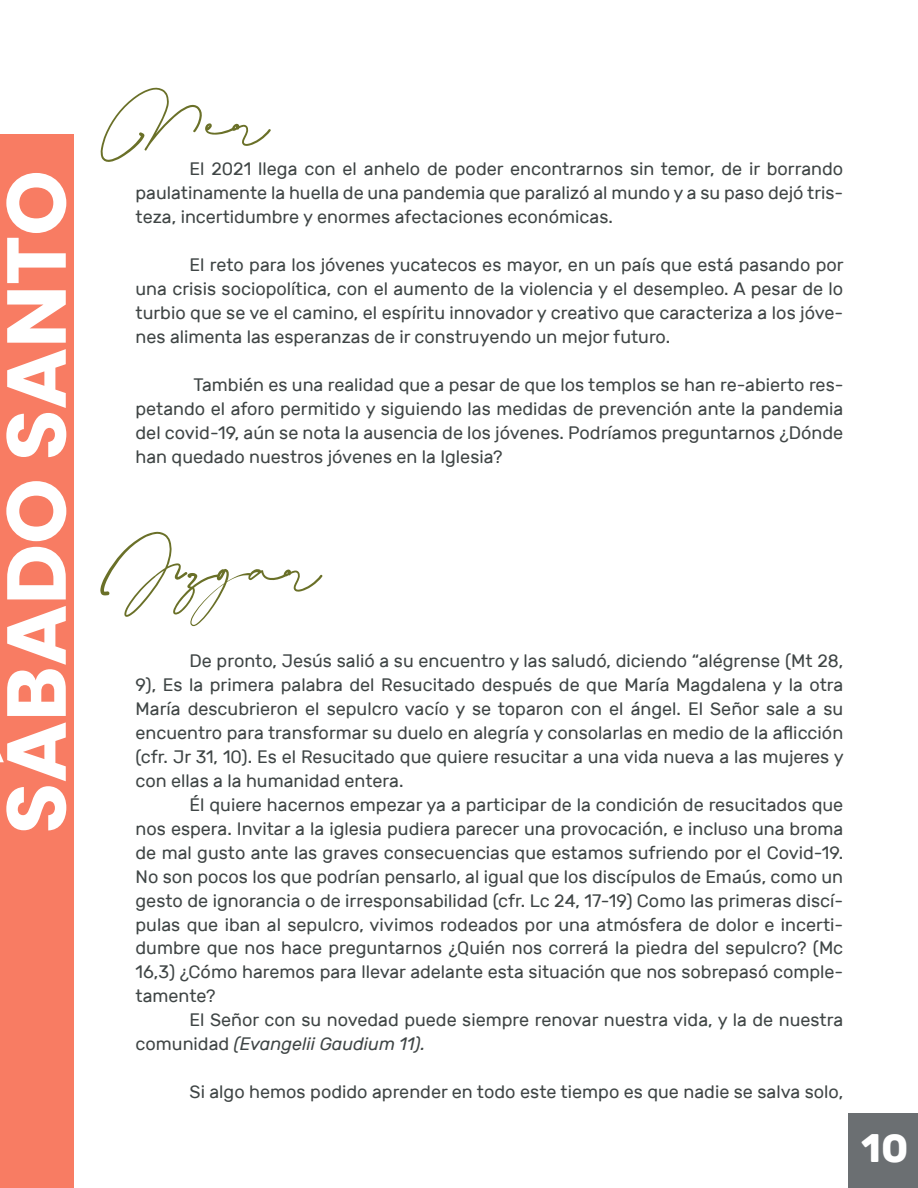
<style>
.page{position:relative;width:918px;height:1188px;background:#fff}
.page>*{position:absolute;margin:0;border:0;box-sizing:border-box;transform-origin:0 0}
.t1{font:700 83.4px "Poppins";color:#fff}
.t2{font:54.9px "Blackstand";color:#6a7028}
.t3{font:700 39.75px "Rubik";color:#fff}
.t4{font:18px/24px "Rubik";color:#3f4545;text-align:justify}
.s1{font-style:italic}
</style>
<div class="page">
<div style="left:0;top:134px;width:73px;height:1054px;background:#f87c63"></div>
<div style="left:848px;top:1114px;width:70px;height:74px;background:#6b6f72"></div>
<h1 class="t1" style="left:-12px;top:834px;width:665px;rotate:-90deg">SÁBADO SANTO</h1>
<h2 class="t2" style="left:119px;top:83px;width:151px">Ver</h2>
<p class="t4" style="left:136px;top:157px;width:709px;text-indent:54px">El 2021 llega con el anhelo de poder encontrarnos sin temor, de ir borrando paulatinamente la huella de una pandemia que paralizó al mundo y a su paso dejó tris&shy;teza, incertidumbre y enormes afectaciones económicas.</p>
<p class="t4" style="left:136px;top:253px;width:710px;text-indent:54px">El reto para los jóvenes yucatecos es mayor, en un país que está pasando por una crisis sociopolítica, con el aumento de la violencia y el desempleo. A pesar de lo turbio que se ve el camino, el espíritu innovador y creativo que caracteriza a los jóve&shy;nes alimenta las esperanzas de ir construyendo un mejor futuro.</p>
<p class="t4" style="left:136px;top:373px;width:709px;text-indent:58px">También es una realidad que a pesar de que los templos se han re-abierto res&shy;petando el aforo permitido y siguiendo las medidas de prevención ante la pandemia del covid-19, aún se nota la ausencia de los jóvenes. Podríamos preguntarnos ¿Dónde han quedado nuestros jóvenes en la Iglesia?</p>
<h2 class="t2" style="left:119px;top:529px;width:203px">Juzga r</h2>
<p class="t4" style="left:136px;top:649px;width:710px;text-indent:54px">De pronto, Jesús salió a su encuentro y las saludó, diciendo “alégrense (Mt 28, 9), Es la primera palabra del Resucitado después de que María Magdalena y la otra María descubrieron el sepulcro vacío y se toparon con el ángel. El Señor sale a su encuentro para transformar su duelo en alegría y consolarlas en medio de la aflicción (cfr. Jr 31, 10). Es el Resucitado que quiere resucitar a una vida nueva a las mujeres y con ellas a la humanidad entera.</p>
<p class="t4" style="left:136px;top:793px;width:709px;text-indent:54px">Él quiere hacernos empezar ya a participar de la condición de resucitados que nos espera. Invitar a la iglesia pudiera parecer una provocación, e incluso una broma de mal gusto ante las graves consecuencias que estamos sufriendo por el Covid-19.<br>No son pocos los que podrían pensarlo, al igual que los discípulos de Emaús, como un gesto de ignorancia o de irresponsabilidad (cfr. Lc 24, 17-19) Como las primeras discí&shy;pulas que iban al sepulcro, vivimos rodeados por una atmósfera de dolor e incerti&shy;dumbre que nos hace preguntarnos ¿Quién nos correrá la piedra del sepulcro? (Mc 16,3) ¿Cómo haremos para llevar adelante esta situación que nos sobrepasó comple&shy;tamente?</p>
<p class="t4" style="left:136px;top:1009px;width:709px;text-indent:54px">El Señor con su novedad puede siempre renovar nuestra vida, y la de nuestra comunidad <span class="s1">(Evangelii Gaudium 11).</span></p>
<p class="t4" style="left:190px;top:1081px;width:655px">Si algo hemos podido aprender en todo este tiempo es que nadie se salva solo,</p>
<h3 class="t3" style="left:861px;top:1125px;width:49px">10</h3>
</div>
